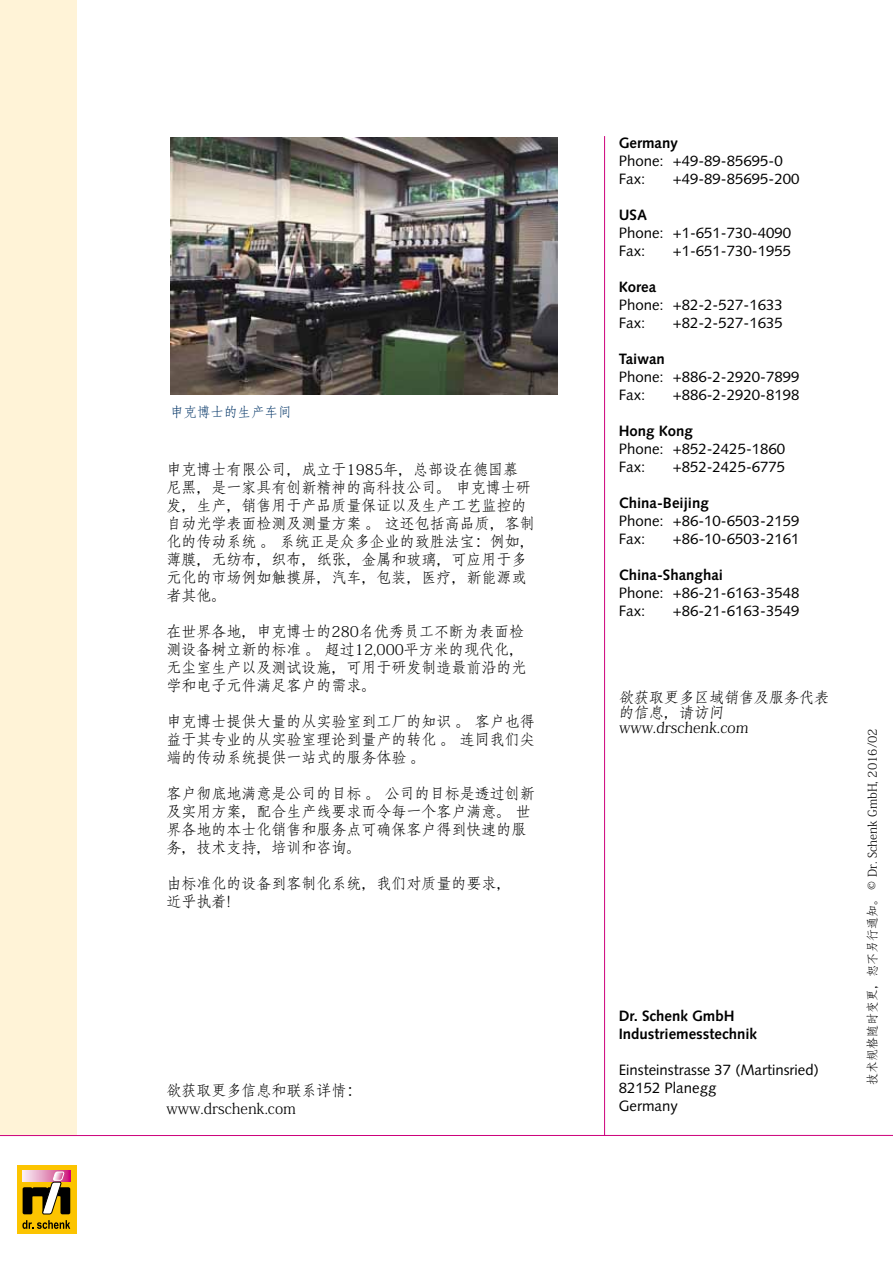
<style>
.page{position:relative;width:893px;height:1263px;background:#fff}
.page>*{position:absolute;margin:0;border:0;box-sizing:border-box;transform-origin:0 0}
.t1{font:15px/18px "Adobe Fangsong Std";color:#000}
.t2{font:15px/18px "Syntax LT Pro";color:#000}
.t3{font:700 15px/18px "Syntax LT Pro";color:#000}
.t4{font:13.5px "Adobe Fangsong Std";color:#023466}
.t5{font:12px "Adobe Fangsong Std";color:#000}
</style>
<div class="page">
<div style="left:0;top:0;width:77px;height:1135px;background:#fff3d7"></div>
<div style="left:17px;top:1165px;width:59px;height:68px;background:#fcc400"></div>
<svg style="left:22px;top:1220px;width:48px;height:9px"></svg>
<svg style="left:23px;top:1171px;width:47px;height:43px"></svg>
<hr style="left:0;top:1135px;width:893px;height:1px;background:#cd007b">
<hr style="left:604px;top:136px;width:1px;height:999px;background:#cd007b">
<img style="left:170px;top:138px;width:387px;height:256px">
<p class="t4" style="left:170px;top:404px;width:123px">申克博士的生产车间</p>
<p class="t1" style="left:167px;top:461px;width:370px">申克博士有限公司，成立于1985年，总部设在德国慕尼黑，是一家具有创新精神的高科技公司。 申克博士研发，生产，销售用于产品质量保证以及生产工艺监控的自动光学表面检测及测量方案 。 这还包括高品质，客制化的传动系统 。 系统正是众多企业的致胜法宝：例如，薄膜，无纺布，织布，纸张，金属和玻璃，可应用于多元化的市场例如触摸屏，汽车，包装，医疗，新能源或者其他。</p>
<p class="t1" style="left:167px;top:623px;width:361px">在世界各地，申克博士的280名优秀员工不断为表面检测设备树立新的标准 。 超过12,000平方米的现代化，无尘室生产以及测试设施，可用于研发制造最前沿的光学和电子元件满足客户的需求。</p>
<p class="t1" style="left:167px;top:713px;width:370px;text-align:justify">申克博士提供大量的从实验室到工厂的知识 。 客户也得益于其专业的从实验室理论到量产的转化 。 连同我们尖端的传动系统提供一站式的服务体验 。</p>
<p class="t1" style="left:167px;top:785px;width:370px">客户彻底地满意是公司的目标 。 公司的目标是透过创新及实用方案，配合生产线要求而令每一个客户满意。 世界各地的本士化销售和服务点可确保客户得到快速的服务，技术支持，培训和咨询。</p>
<p class="t1" style="left:167px;top:875px;width:346px">由标准化的设备到客制化系统，我们对质量的要求，近乎执着!</p>
<p class="t1" style="left:167px;top:1082px;width:196px">欲获取更多信息和联系详情：www.drschenk.com</p>
<p class="t3" style="left:619px;top:134px;width:61px">Germany</p>
<p class="t2" style="left:619px;top:152px;width:165px">Phone: +49-89-85695-0<br>Fax:</p>
<p class="t2" style="left:673px;top:170px;width:128px">+49-89-85695-200</p>
<p class="t3" style="left:619px;top:206px;width:30px">USA</p>
<p class="t2" style="left:619px;top:224px;width:174px">Phone: +1-651-730-4090<br>Fax:</p>
<p class="t2" style="left:673px;top:242px;width:120px">+1-651-730-1955</p>
<p class="t3" style="left:619px;top:278px;width:39px">Korea</p>
<p class="t2" style="left:619px;top:296px;width:165px">Phone: +82-2-527-1633<br>Fax:</p>
<p class="t2" style="left:673px;top:314px;width:111px">+82-2-527-1635</p>
<p class="t3" style="left:619px;top:350px;width:48px">Taiwan</p>
<p class="t2" style="left:619px;top:368px;width:182px">Phone: +886-2-2920-7899<br>Fax:</p>
<p class="t2" style="left:673px;top:386px;width:128px">+886-2-2920-8198</p>
<p class="t3" style="left:619px;top:422px;width:76px">Hong Kong</p>
<p class="t2" style="left:619px;top:440px;width:168px">Phone: +852-2425-1860<br>Fax:</p>
<p class="t2" style="left:673px;top:458px;width:114px">+852-2425-6775</p>
<p class="t3" style="left:619px;top:494px;width:92px">China-Beijing</p>
<p class="t2" style="left:619px;top:512px;width:182px">Phone: +86-10-6503-2159<br>Fax:</p>
<p class="t2" style="left:673px;top:530px;width:128px">+86-10-6503-2161</p>
<p class="t3" style="left:619px;top:566px;width:106px">China-Shanghai</p>
<p class="t2" style="left:619px;top:584px;width:182px">Phone: +86-21-6163-3548<br>Fax:</p>
<p class="t2" style="left:673px;top:602px;width:128px">+86-21-6163-3549</p>
<p class="t1" style="left:619px;top:690px;width:213px;line-height:15px">欲获取更多区域销售及服务代表的信息，请访问www.drschenk.com</p>
<p class="t3" style="left:619px;top:1007px;width:140px">Dr. Schenk GmbH<br>Industriemesstechnik</p>
<p class="t2" style="left:619px;top:1061px;width:201px">Einsteinstrasse 37 (Martinsried)<br>82152 Planegg<br>Germany</p>
<p class="t5" style="left:865px;top:1085px;width:358px;rotate:-90deg">技术规格随时变更，恕不另行通知。 © Dr. Schenk GmbH, 2016/02</p>
</div>
